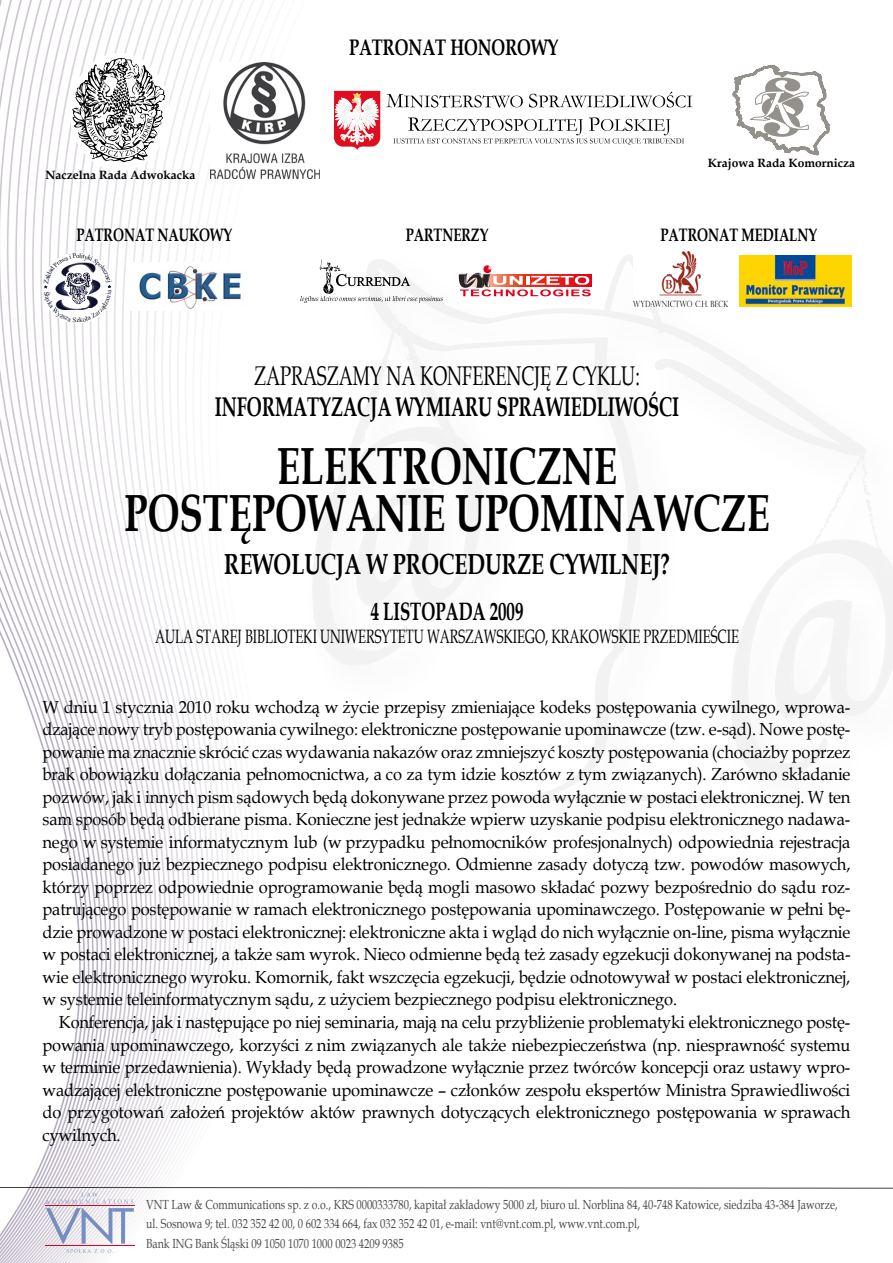
<style>
.page{position:relative;width:893px;height:1263px;background:#fff}
.page>*{position:absolute;margin:0;border:0;box-sizing:border-box;transform-origin:0 0}
.t1{font:700 52.2px/47.7px "Book Antiqua";color:#000;text-align:center;scale:.73 1}
.t2{font:700 28.95px "Book Antiqua";color:#000;scale:.73 1}
.t3{font:700 27px "Book Antiqua";color:#000;scale:.67 1}
.t4{font:27px "Book Antiqua";color:#000;scale:.67 1}
.t5{font:700 25.2px "Book Antiqua";color:#000;scale:.67 1}
.t6{font:700 22.5px "Book Antiqua";color:#000;scale:.73 1}
.t7{font:19.35px "Book Antiqua";color:#000;scale:.67 1}
.t8{font:700 18px "Book Antiqua";color:#000;scale:.73 1}
.t9{font:17.55px/22.5px "Book Antiqua";letter-spacing:-.01em;color:#000;text-align:justify;scale:.94 1}
.t10{font:13.2px/19.5px "Book Antiqua";color:#4b4b4d;scale:.8 1}
.t11{font:700 12px "Book Antiqua";color:#000}
</style>
<div class="page">
<img style="left:0;top:0;width:273px;height:841px">
<img style="left:0;top:841px;width:243px;height:422px">
<svg style="left:0;top:1187px;width:893px;height:66px"></svg>
<img style="left:313px;top:251px;width:539px;height:550px">
<img style="left:366px;top:259px;width:101px;height:99px">
<img style="left:466px;top:308px;width:302px;height:50px">
<img style="left:566px;top:357px;width:101px;height:99px">
<img style="left:667px;top:357px;width:151px;height:50px">
<img style="left:717px;top:406px;width:149px;height:50px">
<img style="left:617px;top:455px;width:50px;height:247px">
<img style="left:566px;top:603px;width:51px;height:188px">
<img style="left:516px;top:751px;width:51px;height:40px">
<img style="left:617px;top:751px;width:151px;height:40px">
<img style="left:345px;top:427px;width:137px;height:178px">
<img style="left:371px;top:503px;width:47px;height:80px">
<img style="left:730px;top:539px;width:163px;height:239px">
<img style="left:790px;top:616px;width:47px;height:79px">
<img style="left:321px;top:315px;width:79px;height:208px">
<svg style="left:321px;top:506px;width:18px;height:20px"></svg>
<img style="left:336px;top:476px;width:16px;height:31px">
<img style="left:349px;top:459px;width:8px;height:18px">
<svg style="left:346px;top:472px;width:8px;height:15px"></svg>
<img style="left:355px;top:446px;width:5px;height:14px">
<svg style="left:354px;top:457px;width:4px;height:3px"></svg>
<img style="left:360px;top:413px;width:12px;height:31px">
<svg style="left:358px;top:441px;width:5px;height:9px"></svg>
<img style="left:370px;top:358px;width:18px;height:54px">
<img style="left:384px;top:329px;width:10px;height:29px">
<img style="left:392px;top:313px;width:6px;height:15px">
<svg style="left:880px;top:554px;width:12px;height:27px"></svg>
<img style="left:870px;top:519px;width:12px;height:35px">
<img style="left:866px;top:500px;width:6px;height:17px">
<svg style="left:872px;top:519px;width:5px;height:9px"></svg>
<img style="left:864px;top:485px;width:5px;height:9px">
<img style="left:856px;top:453px;width:10px;height:13px">
<svg style="left:863px;top:466px;width:4px;height:16px"></svg>
<img style="left:825px;top:467px;width:31px;height:57px">
<img style="left:806px;top:524px;width:21px;height:29px">
<img style="left:789px;top:554px;width:18px;height:10px">
<img style="left:402px;top:323px;width:57px;height:131px">
<img style="left:420px;top:381px;width:34px;height:68px">
<img style="left:401px;top:325px;width:25px;height:57px">
<svg style="left:454px;top:452px;width:27px;height:43px"></svg>
<svg style="left:410px;top:370px;width:26px;height:46px"></svg>
<svg style="left:404px;top:348px;width:7px;height:14px"></svg>
<img style="left:603px;top:254px;width:61px;height:79px">
<svg style="left:386px;top:92px;width:306px;height:53px"></svg>
<svg style="left:334px;top:90px;width:46px;height:60px"></svg>
<div style="left:70px;top:53px;width:99px;height:118px;background:#fff;border-radius:50%"></div>
<svg style="left:72px;top:58px;width:93px;height:104px"></svg>
<img style="left:210px;top:63px;width:109px;height:116px">
<img style="left:233px;top:263px;width:20px;height:47px">
<img style="left:633px;top:252px;width:94px;height:55px">
<img style="left:300px;top:260px;width:142px;height:43px">
<svg style="left:454px;top:262px;width:146px;height:43px"></svg>
<img style="left:740px;top:256px;width:111px;height:50px">
<svg style="left:732px;top:65px;width:98px;height:90px"></svg>
<svg style="left:40px;top:221px;width:193px;height:106px"></svg>
<p class="t11" style="left:45px;top:167px;width:151px">Naczelna Rada Adwokacka</p>
<p class="t6" style="left:349px;top:32px;width:288px">PATRONAT HONOROWY</p>
<p class="t11" style="left:708px;top:155px;width:149px">Krajowa Rada Komornicza</p>
<p class="t8" style="left:76px;top:223px;width:215px">PATRONAT NAUKOWY</p>
<p class="t8" style="left:660px;top:222px;width:216px">PATRONAT MEDIALNY</p>
<p class="t8" style="left:406px;top:223px;width:115px">PARTNERZY</p>
<h3 class="t4" style="left:254px;top:357px;width:577px">ZAPRASZAMY NA KONFERENCJĘ Z CYKLU:</h3>
<h3 class="t3" style="left:215px;top:388px;width:694px">INFORMATYZACJA WYMIARU SPRAWIEDLIWOŚCI</h3>
<h1 class="t1" style="left:124px;top:442px;width:886px">ELEKTRONICZNE<br>POSTĘPOWANIE UPOMINAWCZE</h1>
<h2 class="t2" style="left:224px;top:544px;width:612px">REWOLUCJA W PROCEDURZE CYWILNEJ?</h2>
<h3 class="t5" style="left:371px;top:594px;width:229px">4 LISTOPADA 2009</h3>
<p class="t7" style="left:155px;top:623px;width:873px">AULA STAREJ BIBLIOTEKI UNIWERSYTETU WARSZAWSKIEGO, KRAKOWSKIE PRZEDMIEŚCIE</p>
<p class="t9" style="left:43px;top:695px;width:861px">W dniu 1 stycznia 2010 roku wchodzą w życie przepisy zmieniające kodeks postępowania cywilnego, wprowa&shy;dzające nowy tryb postępowania cywilnego: elektroniczne postępowanie upominawcze (tzw. e-sąd). Nowe postę&shy;powanie ma znacznie skrócić czas wydawania nakazów oraz zmniejszyć koszty postępowania (chociażby poprzez brak obowiązku dołączania pełnomocnictwa, a co za tym idzie kosztów z tym związanych). Zarówno składanie pozwów, jak i innych pism sądowych będą dokonywane przez powoda wyłącznie w postaci elektronicznej. W ten sam sposób będą odbierane pisma. Konieczne jest jednakże wpierw uzyskanie podpisu elektronicznego nadawa&shy;nego w systemie informatycznym lub (w przypadku pełnomocników profesjonalnych) odpowiednia rejestracja posiadanego już bezpiecznego podpisu elektronicznego. Odmienne zasady dotyczą tzw. powodów masowych, którzy poprzez odpowiednie oprogramowanie będą mogli masowo składać pozwy bezpośrednio do sądu roz&shy;patrującego postępowanie w ramach elektronicznego postępowania upominawczego. Postępowanie w pełni bę&shy;dzie prowadzone w postaci elektronicznej: elektroniczne akta i wgląd do nich wyłącznie on-line, pisma wyłącznie w postaci elektronicznej, a także sam wyrok. Nieco odmienne będą też zasady egzekucji dokonywanej na podsta&shy;wie elektronicznego wyroku. Komornik, fakt wszczęcia egzekucji, będzie odnotowywał w postaci elektronicznej, w systemie teleinformatycznym sądu, z użyciem bezpiecznego podpisu elektronicznego.</p>
<p class="t9" style="left:43px;top:1010px;width:861px;text-indent:16px">Konferencja, jak i następujące po niej seminaria, mają na celu przybliżenie problematyki elektronicznego postę&shy;powania upominawczego, korzyści z nim związanych ale także niebezpieczeństwa (np. niesprawność systemu w terminie przedawnienia). Wykłady będą prowadzone wyłącznie przez twórców koncepcji oraz ustawy wpro&shy;wadzającej elektroniczne postępowanie upominawcze – członków zespołu ekspertów Ministra Sprawiedliwości do przygotowań założeń projektów aktów prawnych dotyczących elektronicznego postępowania w sprawach cywilnych.</p>
<p class="t10" style="left:146px;top:1194px;width:866px">VNT Law &amp; Communications sp. z o.o., KRS 0000333780, kapitał zakładowy 5000 zł, biuro ul. Norblina 84, 40-748 Katowice, siedziba 43-384 Jaworze, ul. Sosnowa 9; tel. 032 352 42 00, 0 602 334 664, fax 032 352 42 01, e-mail: vnt@vnt.com.pl, www.vnt.com.pl,<br>Bank ING Bank Śląski 09 1050 1070 1000 0023 4209 9385</p>
</div>
